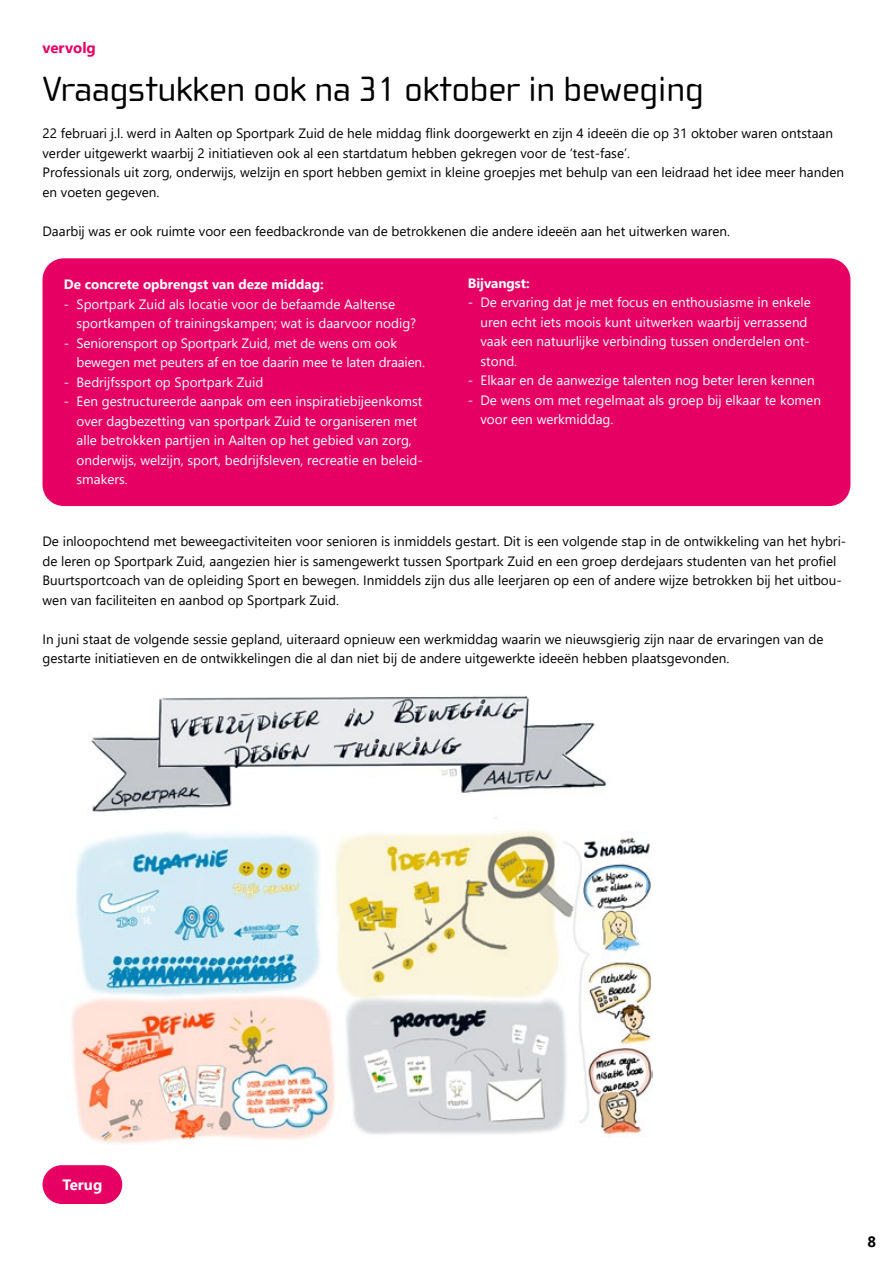
<style>
.page{position:relative;width:893px;height:1263px;background:#fff}
.page>*{position:absolute;margin:0;border:0;box-sizing:border-box;transform-origin:0 0}
.t1{font:36px "Cholla Wide OT";color:#000}
.t2{font:700 15px "Segoe UI";color:#e60064}
.t3{font:700 15px "Segoe UI";color:#fff}
.t4{font:700 15px "Segoe UI";color:#000}
.t5{font:13.5px/19.5px "Segoe UI";color:#000}
.t6{font:13.5px/19.5px "Segoe UI";color:#fff}
.t7{font:700 13.5px "Segoe UI";color:#fff}
</style>
<div class="page">
<img style="left:71px;top:696px;width:581px;height:449px">
<div style="left:43px;top:258px;width:807px;height:248px;background:#e60064;border-radius:21px"></div>
<div style="left:43px;top:1165px;width:79px;height:39px;background:#e60064;border-radius:19px"></div>
<p class="t2" style="left:43px;top:34px;width:55px">vervolg</p>
<h1 class="t1" style="left:43px;top:70px;width:662px">Vraagstukken ook na 31 oktober in beweging</h1>
<p class="t5" style="left:43px;top:123px;width:803px">22 februari j.l. werd in Aalten op Sportpark Zuid de hele middag flink doorgewerkt en zijn 4 ideeën die op 31 oktober waren ontstaan verder uitgewerkt waarbij 2 initiatieven ook al een startdatum hebben gekregen voor de ‘test-fase’.<br>Professionals uit zorg, onderwijs, welzijn en sport hebben gemixt in kleine groepjes met behulp van een leidraad het idee meer handen en voeten gegeven.</p>
<p class="t5" style="left:43px;top:220px;width:689px">Daarbij was er ook ruimte voor een feedbackronde van de betrokkenen die andere ideeën aan het uitwerken waren.</p>
<p class="t7" style="left:64px;top:272px;width:261px">De concrete opbrengst van deze middag:</p>
<p class="t6" style="left:77px;top:293px;width:341px;text-indent:-13px">- Sportpark Zuid als locatie voor de befaamde Aaltense sportkampen of trainingskampen; wat is daarvoor nodig?</p>
<p class="t6" style="left:77px;top:332px;width:350px;text-indent:-13px">- Seniorensport op Sportpark Zuid, met de wens om ook bewegen met peuters af en toe daarin mee te laten draaien.</p>
<p class="t6" style="left:64px;top:371px;width:201px">- Bedrijfssport op Sportpark Zuid</p>
<p class="t6" style="left:77px;top:391px;width:348px;text-indent:-13px">- Een gestructureerde aanpak om een inspiratiebijeenkomst over dagbezetting van sportpark Zuid te organiseren met alle betrokken partijen in Aalten op het gebied van zorg, onderwijs, welzijn, sport, bedrijfsleven, recreatie en beleid&shy;smakers.</p>
<p class="t7" style="left:468px;top:270px;width:64px">Bijvangst:</p>
<p class="t6" style="left:480px;top:291px;width:332px;text-indent:-13px">- De ervaring dat je met focus en enthousiasme in enkele uren echt iets moois kunt uitwerken waarbij verrassend vaak een natuurlijke verbinding tussen onderdelen ont&shy;stond.</p>
<p class="t6" style="left:468px;top:369px;width:348px">- Elkaar en de aanwezige talenten nog beter leren kennen</p>
<p class="t6" style="left:480px;top:389px;width:342px;text-indent:-13px">- De wens om met regelmaat als groep bij elkaar te komen voor een werkmiddag.</p>
<p class="t5" style="left:43px;top:530px;width:805px">De inloopochtend met beweegactiviteiten voor senioren is inmiddels gestart. Dit is een volgende stap in de ontwikkeling van het hybri&shy;de leren op Sportpark Zuid, aangezien hier is samengewerkt tussen Sportpark Zuid en een groep derdejaars studenten van het profiel Buurtsportcoach van de opleiding Sport en bewegen. Inmiddels zijn dus alle leerjaren op een of andere wijze betrokken bij het uitbou&shy;wen van faciliteiten en aanbod op Sportpark Zuid.</p>
<p class="t5" style="left:43px;top:628px;width:782px">In juni staat de volgende sessie gepland, uiteraard opnieuw een werkmiddag waarin we nieuwsgierig zijn naar de ervaringen van de gestarte initiatieven en de ontwikkelingen die al dan niet bij de andere uitgewerkte ideeën hebben plaatsgevonden.</p>
<p class="t3" style="left:62px;top:1170px;width:41px">Terug</p>
<p class="t4" style="left:867px;top:1228px;width:10px">8</p>
</div>
